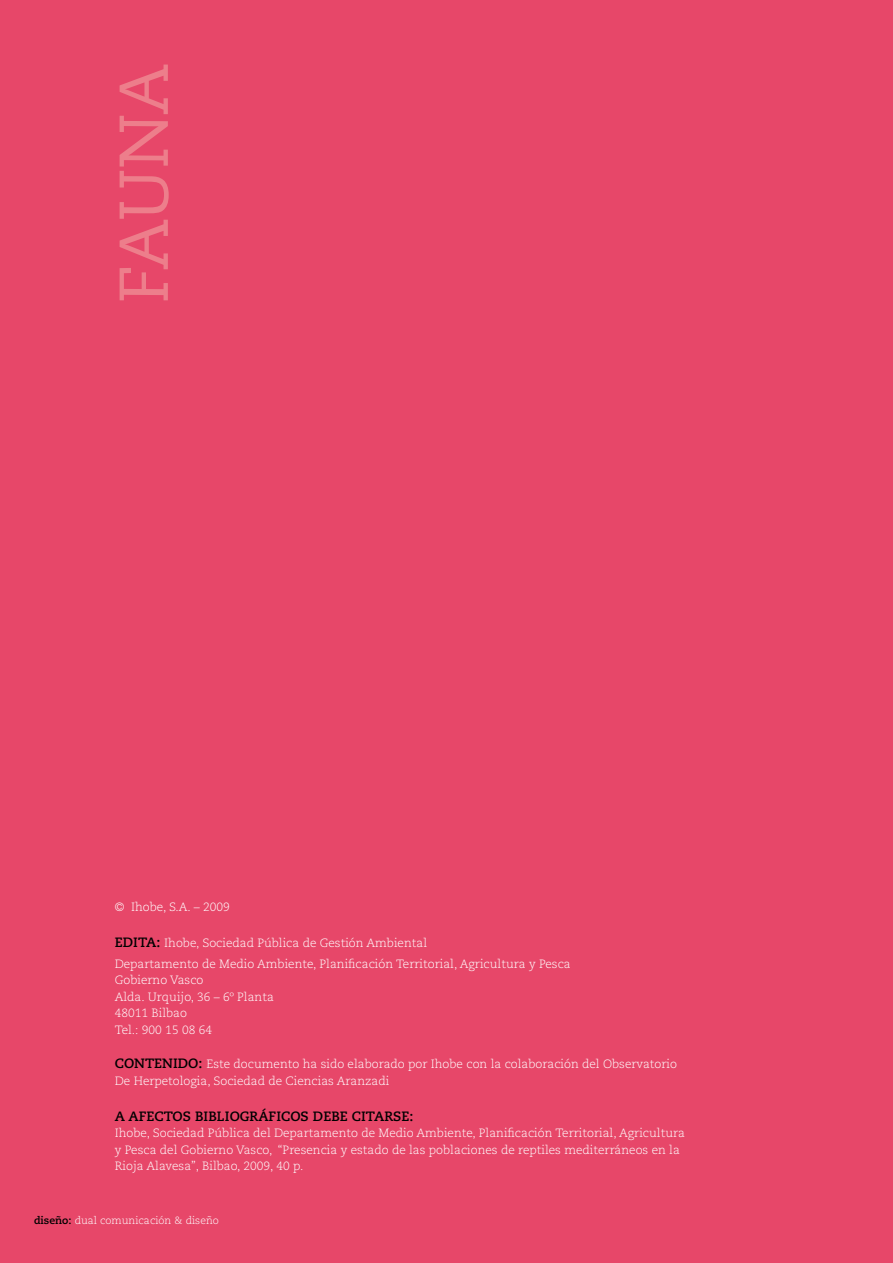
<style>
.page{position:relative;width:893px;height:1263px;background:#e74769}
.page>*{position:absolute;margin:0;border:0;box-sizing:border-box;transform-origin:0 0}
.t1{font:69px "Caecilia LT Std";letter-spacing:-.025em;color:#ed7e8b}
.t2{font:700 13.5px "Caecilia LT Std";color:#000}
.t3{font:300 12px/16.5px "Caecilia LT Std";color:#fff}
.t4{font:300 10.5px "Caecilia LT Std";color:#fff}
.s1{font-weight:700;font-size:13.5px;color:#000}
.s2{font-weight:700;color:#000}
</style>
<div class="page">
<h1 class="t1" style="left:104px;top:303px;width:241px;rotate:-90deg">FAUNA</h1>
<p class="t3" style="left:115px;top:899px;width:116px">© Ihobe, S.A. – 2009</p>
<p class="t3" style="left:115px;top:933px;width:457px;line-height:20.7px"><span class="s1">EDITA:</span> Ihobe, Sociedad Pública de Gestión Ambiental<br>Departamento de Medio Ambiente, Planificación Territorial, Agricultura y Pesca</p>
<p class="t3" style="left:115px;top:972px;width:161px">Gobierno Vasco<br>Alda. Urquijo, 36 – 6º Planta<br>48011 Bilbao<br>Tel.: 900 15 08 64</p>
<p class="t3" style="left:115px;top:1056px;width:564px"><span class="s1">CONTENIDO:</span> Este documento ha sido elaborado por Ihobe con la colaboración del Observatorio<br>De Herpetologia, Sociedad de Ciencias Aranzadi</p>
<p class="t2" style="left:115px;top:1108px;width:42px">A AFECT</p>
<p class="t2" style="left:173px;top:1108px;width:189px">OS BIBLIOGRÁFICOS DEBE CITA</p>
<p class="t2" style="left:384px;top:1108px;width:30px">RSE:</p>
<p class="t3" style="left:115px;top:1125px;width:572px">Ihobe, Sociedad Pública del Departamento de Medio Ambiente, Planificación Territorial, Agricultura y Pesca del Gobierno Vasco, “Presencia y estado de las poblaciones de reptiles mediterráneos en la<br>Rioja Alavesa”, Bilbao, 2009, 40 p.</p>
<p class="t4" style="left:34px;top:1215px;width:186px"><span class="s2">DISEÑO:</span> dual comunicación &amp; diseño</p>
</div>
